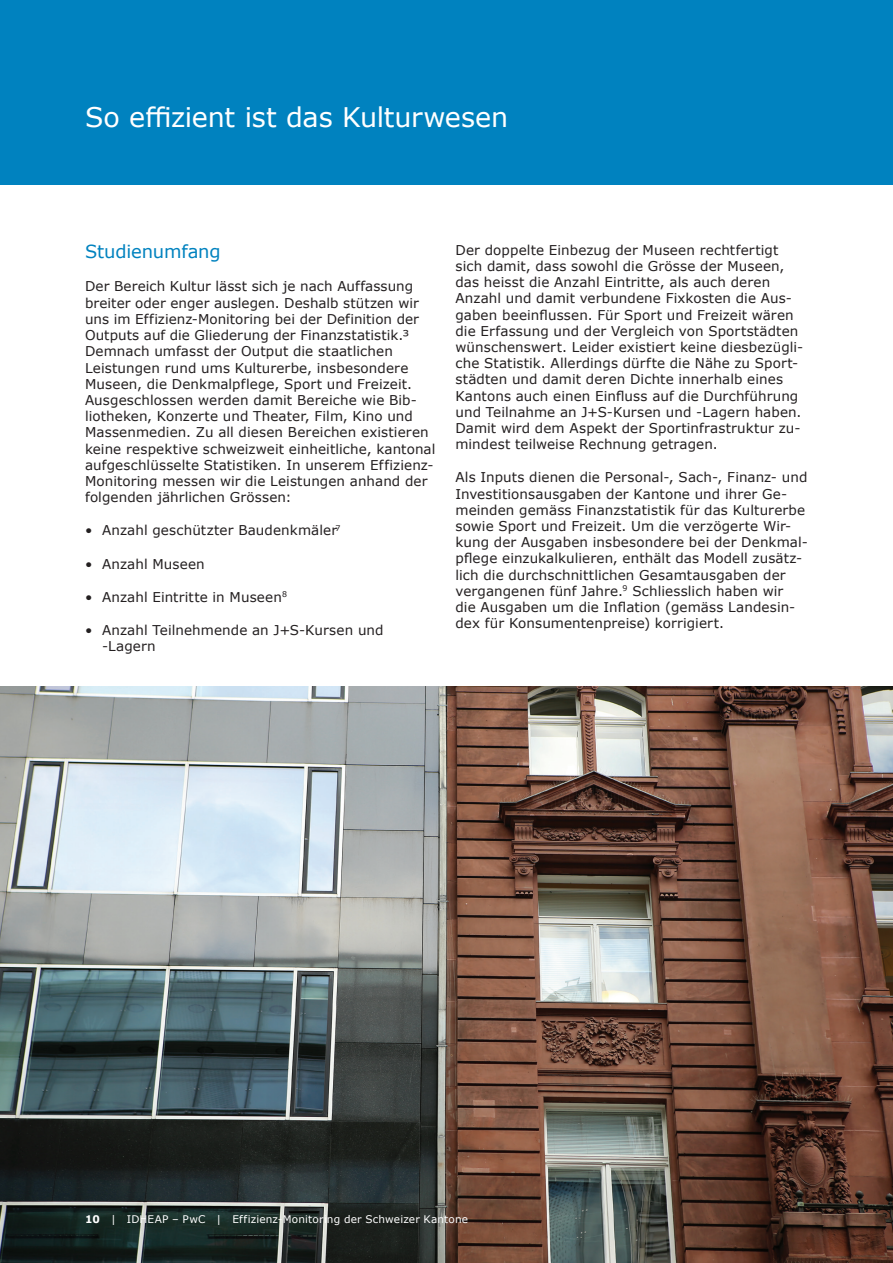
<style>
.page{position:relative;width:893px;height:1263px;background:#fff}
.page>*{position:absolute;margin:0;border:0;box-sizing:border-box;transform-origin:0 0}
.t1{font:27px "Verdana";letter-spacing:-.005em;color:#fff}
.t2{font:18px "Verdana";letter-spacing:-.01em;color:#0082bf}
.t3{font:13.5px/16.2px "Verdana";letter-spacing:.005em;color:#231f20}
.t4{font:10.5px "Verdana";letter-spacing:.015em;color:#fff}
.s1{font-weight:700}
</style>
<div class="page">
<div style="left:0;top:0;width:893px;height:185px;background:#0082bf"></div>
<img style="left:0;top:687px;width:893px;height:576px">
<h1 class="t1" style="left:85px;top:99px;width:425px">So effizient ist das Kulturwesen</h1>
<h2 class="t2" style="left:85px;top:239px;width:137px">Studienumfang</h2>
<p class="t3" style="left:85px;top:278px;width:352px">Der Bereich Kultur lässt sich je nach Auffassung breiter oder enger auslegen. Deshalb stützen wir uns im Effizienz-Monitoring bei der Definition der Outputs auf die Gliederung der Finanzstatistik.3<br>Demnach umfasst der Output die staatlichen Leistungen rund ums Kulturerbe, insbesondere Museen, die Denkmalpflege, Sport und Freizeit.<br>Ausgeschlossen werden damit Bereiche wie Bib&shy;liotheken, Konzerte und Theater, Film, Kino und Massenmedien. Zu all diesen Bereichen existieren keine respektive schweizweit einheitliche, kantonal aufgeschlüsselte Statistiken. In unserem Effizienz-Monitoring messen wir die Leistungen anhand der folgenden jährlichen Grössen:</p>
<p class="t3" style="left:85px;top:522px;width:257px">• Anzahl geschützter Baudenkmäler<sup>7</sup></p>
<p class="t3" style="left:85px;top:555px;width:121px">• Anzahl Museen</p>
<p class="t3" style="left:85px;top:589px;width:204px">• Anzahl Eintritte in Museen<sup>8</sup></p>
<p class="t3" style="left:102px;top:622px;width:283px;text-indent:-17px">• Anzahl Teilnehmende an J+S-Kursen und -Lagern</p>
<p class="t3" style="left:455px;top:242px;width:349px">Der doppelte Einbezug der Museen rechtfertigt sich damit, dass sowohl die Grösse der Museen, das heisst die Anzahl Eintritte, als auch deren Anzahl und damit verbundene Fixkosten die Aus&shy;gaben beeinflussen. Für Sport und Freizeit wären die Erfassung und der Vergleich von Sportstädten wünschenswert. Leider existiert keine diesbezügli&shy;che Statistik. Allerdings dürfte die Nähe zu Sport&shy;städten und damit deren Dichte innerhalb eines Kantons auch einen Einfluss auf die Durchführung und Teilnahme an J+S-Kursen und -Lagern haben.<br>Damit wird dem Aspekt der Sportinfrastruktur zu&shy;mindest teilweise Rechnung getragen.</p>
<p class="t3" style="left:455px;top:469px;width:354px">Als Inputs dienen die Personal-, Sach-, Finanz- und Investitionsausgaben der Kantone und ihrer Ge&shy;meinden gemäss Finanzstatistik für das Kulturerbe sowie Sport und Freizeit. Um die verzögerte Wir&shy;kung der Ausgaben insbesondere bei der Denkmal&shy;pflege einzukalkulieren, enthält das Modell zusätz&shy;lich die durchschnittlichen Gesamtausgaben der vergangenen fünf Jahre.<sup>9</sup> Schliesslich haben wir<br>die Ausgaben um die Inflation (gemäss Landesin&shy;dex für Konsumentenpreise) korrigiert.</p>
<p class="t4" style="left:85px;top:1212px;width:385px"><span class="s1">10</span> | IDHEAP – PwC | Effizienz-Monitoring der Schweizer Kantone</p>
</div>
